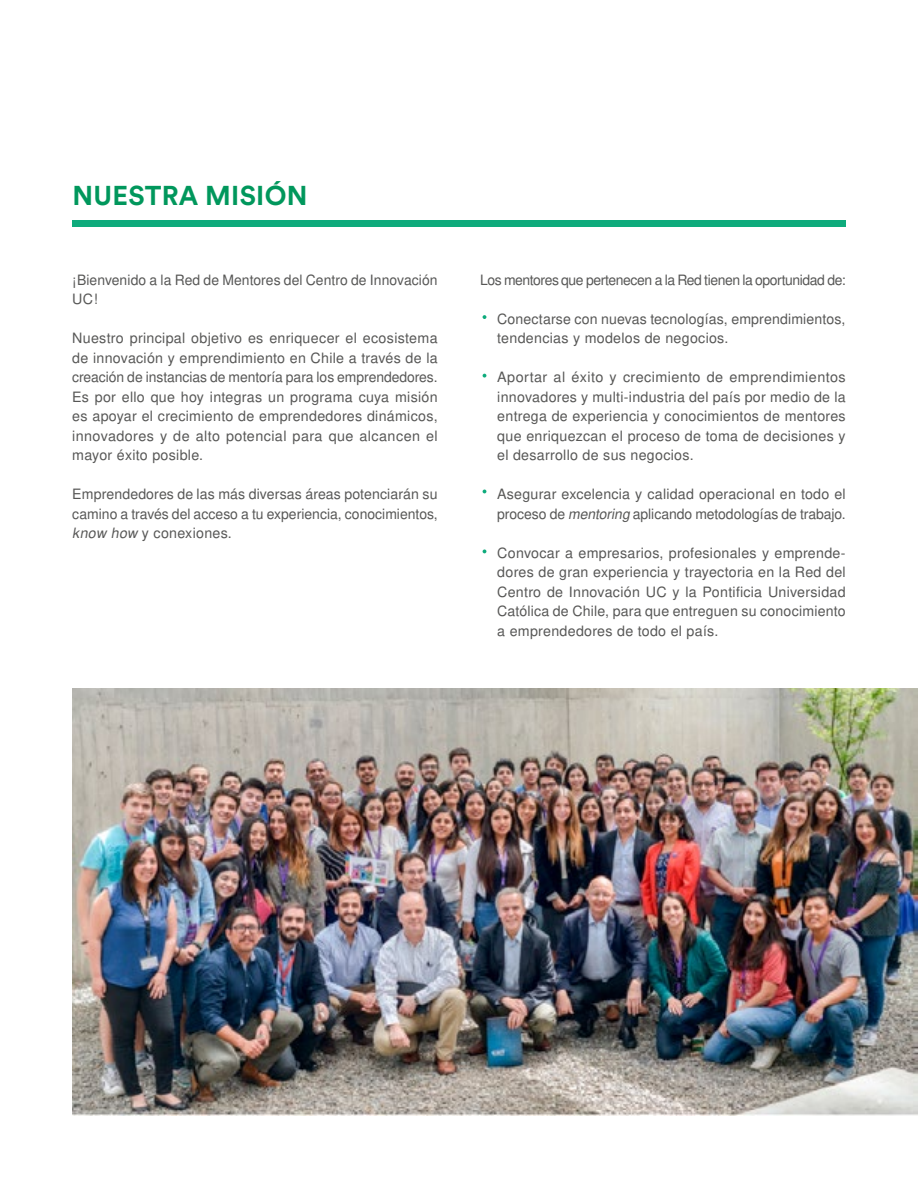
<style>
.page{position:relative;width:918px;height:1188px;background:#fff}
.page>*{position:absolute;margin:0;border:0;box-sizing:border-box;transform-origin:0 0}
.t1{font:700 27px "Circular Std";letter-spacing:.01em;color:#00975c}
.t2{font:14.25px/19.5px "Nimbus San L";letter-spacing:.01em;color:#575756;text-align:justify}
.t3{font:14.25px "Nimbus San L";letter-spacing:-.03em;color:#575756}
.s1{font-style:italic}
</style>
<div class="page">
<svg style="left:483px;top:315px;width:3px;height:4px"></svg>
<svg style="left:483px;top:374px;width:3px;height:4px"></svg>
<svg style="left:483px;top:549px;width:3px;height:4px"></svg>
<img style="left:72px;top:689px;width:846px;height:427px">
<div style="left:72px;top:220px;width:774px;height:7px;background:#0eab7c"></div>
<h1 class="t1" style="left:72px;top:178px;width:237px">NUESTRA MISIÓN</h1>
<p class="t2" style="left:72px;top:269px;width:367px">¡Bienvenido a la Red de Mentores del Centro de Innovación<br>UC!</p>
<p class="t2" style="left:72px;top:328px;width:367px">Nuestro principal objetivo es enriquecer el ecosistema de innovación y emprendimiento en Chile a través de la creación de instancias de mentoría para los emprendedores.<br>Es por ello que hoy integras un programa cuya misión es apoyar el crecimiento de emprendedores dinámicos, innovadores y de alto potencial para que alcancen el mayor éxito posible.</p>
<p class="t2" style="left:72px;top:484px;width:367px">Emprendedores de las más diversas áreas potenciarán su camino a través del acceso a tu experiencia, conocimientos, <span class="s1">know how</span> y conexiones.</p>
<p class="t3" style="left:480px;top:269px;width:367px">Los mentores que pertenecen a la Red tienen la oportunidad de:</p>
<p class="t2" style="left:497px;top:308px;width:350px">Conectarse con nuevas tecnologías, emprendimientos, tendencias y modelos de negocios.</p>
<p class="t2" style="left:497px;top:367px;width:350px">Aportar al éxito y crecimiento de emprendimientos innovadores y multi-industria del país por medio de la entrega de experiencia y conocimientos de mentores que enriquezcan el proceso de toma de decisiones y el desarrollo de sus negocios.</p>
<p class="t2" style="left:497px;top:484px;width:350px">Asegurar excelencia y calidad operacional en todo el proceso de <span class="s1">mentoring</span> aplicando metodologías de trabajo.</p>
<p class="t2" style="left:497px;top:542px;width:350px">Convocar a empresarios, profesionales y emprende&shy;dores de gran experiencia y trayectoria en la Red del Centro de Innovación UC y la Pontificia Universidad Católica de Chile, para que entreguen su conocimiento a emprendedores de todo el país.</p>
</div>
